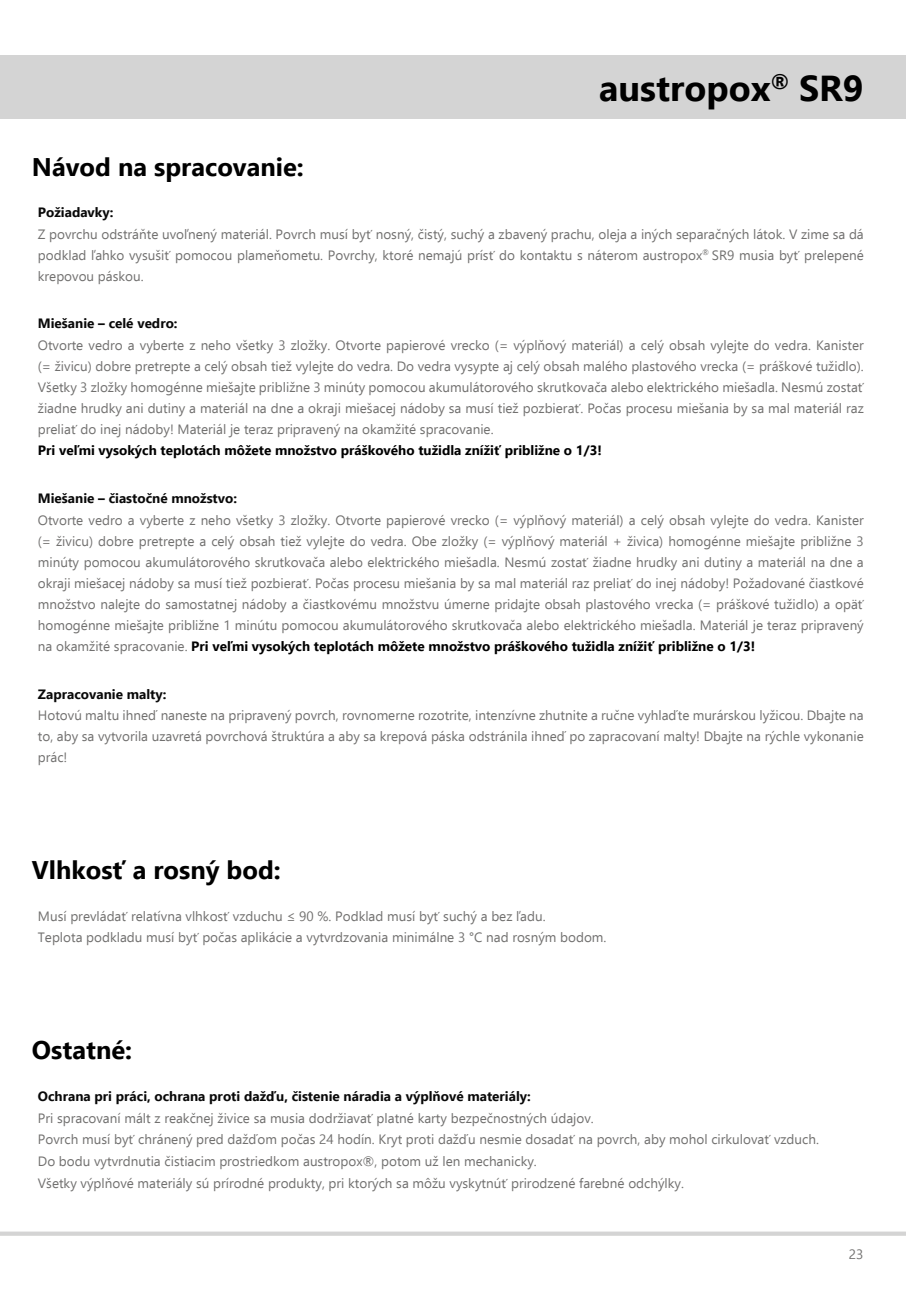
<style>
.page{position:relative;width:906px;height:1289px;background:#fff}
.page>*{position:absolute;margin:0;border:0;box-sizing:border-box;transform-origin:0 0}
.t1{font:700 36px "Ebrima";color:#000}
.t2{font:700 25.5px "Ebrima";color:#000}
.t3{font:13.5px/21px "Ebrima";color:#71706f;text-align:justify}
.t4{font:700 13.5px "Ebrima";color:#090909}
.t5{font:700 13.5px "Ebrima";color:#000}
.s1{font-weight:700;color:#000}
</style>
<div class="page">
<div style="left:0;top:55px;width:906px;height:64px;background:#d4d4d4"></div>
<svg style="left:0;top:1231px;width:906px;height:4px;background:#dadada"></svg>
<h1 class="t1" style="left:599px;top:61px;width:266px">austropox<sup>®</sup> SR9</h1>
<h2 class="t2" style="left:32px;top:147px;width:273px">Návod na spracovanie:</h2>
<p class="t4" style="left:38px;top:202px;width:77px">Požiadavky:</p>
<p class="t3" style="left:38px;top:223px;width:827px">Z povrchu odstráňte uvoľnený materiál. Povrch musí byť nosný, čistý, suchý a zbavený prachu, oleja a iných separačných látok. V zime sa dá podklad ľahko vysušiť pomocou plameňometu. Povrchy, ktoré nemajú prísť do kontaktu s náterom austropox<sup>®</sup> SR9 musia byť prelepené krepovou páskou.</p>
<p class="t4" style="left:38px;top:313px;width:141px">Miešanie – celé vedro:</p>
<p class="t3" style="left:38px;top:335px;width:827px">Otvorte vedro a vyberte z neho všetky 3 zložky. Otvorte papierové vrecko (= výplňový materiál) a celý obsah vylejte do vedra. Kanister (= živicu) dobre pretrepte a celý obsah tiež vylejte do vedra. Do vedra vysypte aj celý obsah malého plastového vrecka (= práškové tužidlo).<br>Všetky 3 zložky homogénne miešajte približne 3 minúty pomocou akumulátorového skrutkovača alebo elektrického miešadla. Nesmú zostať žiadne hrudky ani dutiny a materiál na dne a okraji miešacej nádoby sa musí tiež pozbierať. Počas procesu miešania by sa mal materiál raz preliať do inej nádoby! Materiál je teraz pripravený na okamžité spracovanie.</p>
<p class="t5" style="left:38px;top:440px;width:565px">Pri veľmi vysokých teplotách môžete množstvo práškového tužidla znížiť približne o 1/3!</p>
<p class="t4" style="left:38px;top:488px;width:201px">Miešanie – čiastočné množstvo:</p>
<p class="t3" style="left:38px;top:509px;width:827px">Otvorte vedro a vyberte z neho všetky 3 zložky. Otvorte papierové vrecko (= výplňový materiál) a celý obsah vylejte do vedra. Kanister (= živicu) dobre pretrepte a celý obsah tiež vylejte do vedra. Obe zložky (= výplňový materiál + živica) homogénne miešajte približne 3 minúty pomocou akumulátorového skrutkovača alebo elektrického miešadla. Nesmú zostať žiadne hrudky ani dutiny a materiál na dne a okraji miešacej nádoby sa musí tiež pozbierať. Počas procesu miešania by sa mal materiál raz preliať do inej nádoby! Požadované čiastkové množstvo nalejte do samostatnej nádoby a čiastkovému množstvu úmerne pridajte obsah plastového vrecka (= práškové tužidlo) a opäť homogénne miešajte približne 1 minútu pomocou akumulátorového skrutkovača alebo elektrického miešadla. Materiál je teraz pripravený na okamžité spracovanie. <span class="s1">Pri veľmi vysokých teplotách môžete množstvo práškového tužidla znížiť približne o 1/3!</span></p>
<p class="t4" style="left:38px;top:683px;width:130px">Zapracovanie malty:</p>
<p class="t3" style="left:38px;top:704px;width:827px">Hotovú maltu ihneď naneste na pripravený povrch, rovnomerne rozotrite, intenzívne zhutnite a ručne vyhlaďte murárskou lyžicou. Dbajte na to, aby sa vytvorila uzavretá povrchová štruktúra a aby sa krepová páska odstránila ihneď po zapracovaní malty! Dbajte na rýchle vykonanie prác!</p>
<h2 class="t2" style="left:32px;top:851px;width:250px">Vlhkosť a rosný bod:</h2>
<p class="t3" style="left:38px;top:904px;width:570px;line-height:21.9px">Musí prevládať relatívna vlhkosť vzduchu ≤ 90 %. Podklad musí byť suchý a bez ľadu.<br>Teplota podkladu musí byť počas aplikácie a vytvrdzovania minimálne 3 °C nad rosným bodom.</p>
<h2 class="t2" style="left:32px;top:1031px;width:102px">Ostatné:</h2>
<p class="t4" style="left:38px;top:1085px;width:494px">Ochrana pri práci, ochrana proti dažďu, čistenie náradia a výplňové materiály:</p>
<p class="t3" style="left:38px;top:1106px;width:782px;line-height:21.9px;text-align:left">Pri spracovaní mált z reakčnej živice sa musia dodržiavať platné karty bezpečnostných údajov.<br>Povrch musí byť chránený pred dažďom počas 24 hodín. Kryt proti dažďu nesmie dosadať na povrch, aby mohol cirkulovať vzduch.<br>Do bodu vytvrdnutia čistiacim prostriedkom austropox®, potom už len mechanicky.<br>Všetky výplňové materiály sú prírodné produkty, pri ktorých sa môžu vyskytnúť prirodzené farebné odchýlky.</p>
<p class="t3" style="left:849px;top:1243px;width:16px">23</p>
</div>
